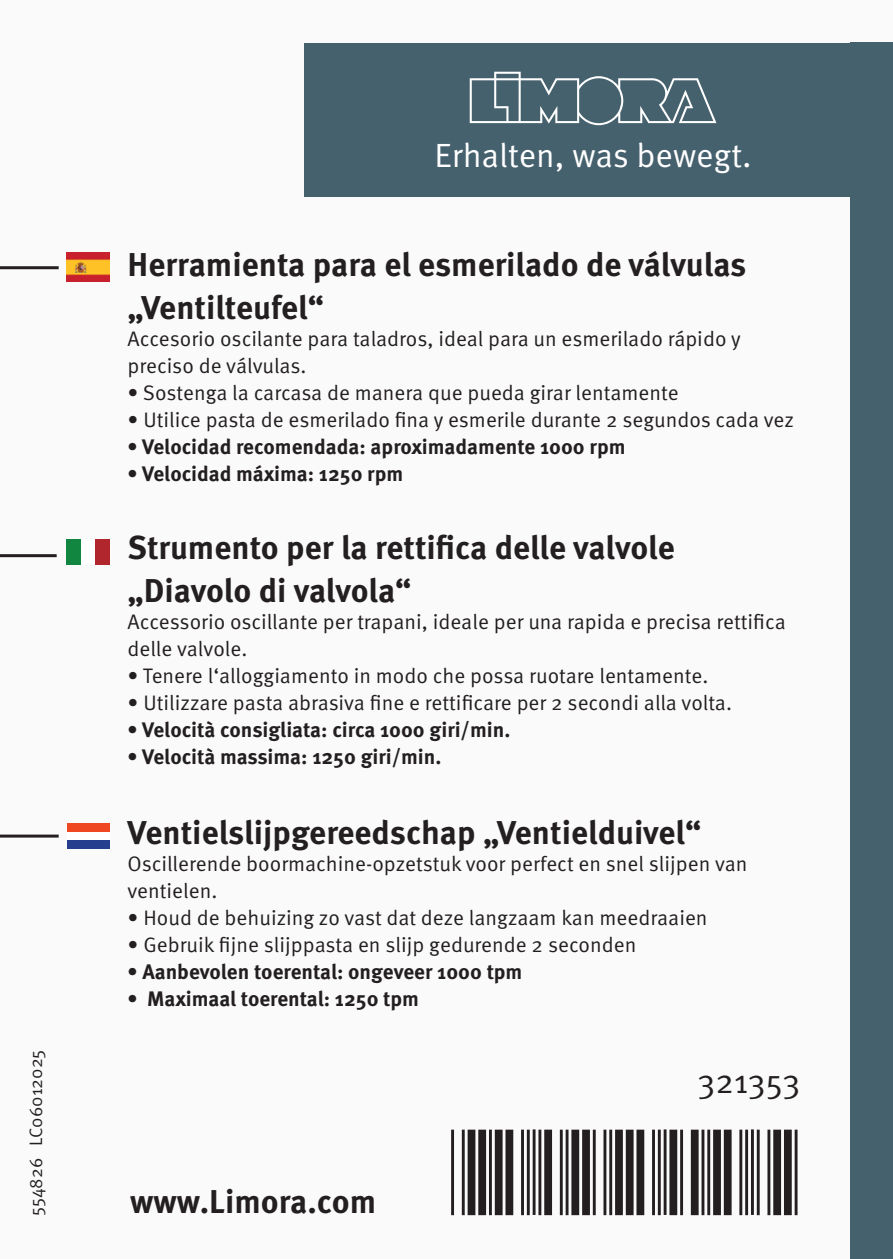
<style>
.page{position:relative;width:893px;height:1259px;background:#fafafa}
.page>*{position:absolute;margin:0;border:0;box-sizing:border-box;transform-origin:0 0}
.t1{font:114px "Free 3 of 9";color:#231f20}
.t2{font:33.9px "Meta Pro Norm";letter-spacing:-.01em;color:#231f20}
.t3{font:33.6px "Meta Pro Norm";color:#fff}
.t4{font:700 33px/43.2px "Meta Pro";color:#231f20}
.t5{font:21px/27px "Meta Pro Norm";color:#231f20}
.t6{font:700 21px "Meta Pro";color:#231f20}
.t7{font:18px "Meta Pro Norm";color:#231f20}
</style>
<div class="page">
<div style="left:304px;top:43px;width:578px;height:154px;background:#46616e"></div>
<svg style="left:470px;top:72px;width:246px;height:53px"></svg>
<div style="left:850px;top:43px;width:43px;height:1216px;background:#46616e"></div>
<hr style="left:0;top:834px;width:59px;height:3px;background:#231f20">
<img style="left:67px;top:253px;width:42px;height:28px">
<hr style="left:0;top:266px;width:59px;height:3px;background:#231f20">
<div style="left:67px;top:539px;width:14px;height:26px;background:#118641"></div>
<div style="left:81px;top:539px;width:14px;height:26px;background:#fff"></div>
<div style="left:95px;top:539px;width:14px;height:26px;background:#b0262c"></div>
<hr style="left:0;top:554px;width:57px;height:3px;background:#231f20">
<div style="left:67px;top:832px;width:42px;height:8px;background:#fff"></div>
<div style="left:67px;top:823px;width:42px;height:9px;background:#ef4722"></div>
<div style="left:67px;top:840px;width:42px;height:9px;background:#253f8e"></div>
<p class="t7" style="left:22px;top:1216px;width:168px;rotate:-90deg">554826 LC06012025</p>
<h3 class="t3" style="left:434px;top:130px;width:319px">Erhalten, was bewegt.</h3>
<h3 class="t4" style="left:128px;top:241px;width:620px">Herramienta para el esmerilado de válvulas „Ventilteufel“</h3>
<p class="t5" style="left:128px;top:324px;width:615px">Accesorio oscilante para taladros, ideal para un esmerilado rápido y preciso de válvulas.</p>
<p class="t5" style="left:128px;top:378px;width:553px">• Sostenga la carcasa de manera que pueda girar lentamente</p>
<p class="t5" style="left:128px;top:405px;width:668px">• Utilice pasta de esmerilado fina y esmerile durante 2 segundos cada vez</p>
<p class="t6" style="left:128px;top:431px;width:500px">• Velocidad recomendada: aproximadamente 1000 rpm</p>
<p class="t6" style="left:128px;top:458px;width:277px">• Velocidad máxima: 1250 rpm</p>
<h3 class="t4" style="left:128px;top:523px;width:549px">Strumento per la rettifica delle valvole „Diavolo di valvola“</h3>
<p class="t5" style="left:128px;top:607px;width:660px">Accessorio oscillante per trapani, ideale per una rapida e precisa rettifica delle valvole.</p>
<p class="t5" style="left:128px;top:661px;width:582px">• Tenere l‘alloggiamento in modo che possa ruotare lentamente.</p>
<p class="t5" style="left:128px;top:688px;width:606px">• Utilizzare pasta abrasiva fine e rettificare per 2 secondi alla volta.</p>
<p class="t6" style="left:128px;top:713px;width:384px">• Velocità consigliata: circa 1000 giri/min.</p>
<p class="t6" style="left:128px;top:740px;width:315px">• Velocità massima: 1250 giri/min.</p>
<h3 class="t4" style="left:128px;top:809px;width:575px">Ventielslijpgereedschap „Ventielduivel“</h3>
<p class="t5" style="left:128px;top:849px;width:621px">Oscillerende boormachine-opzetstuk voor perfect en snel slijpen van ventielen.</p>
<p class="t5" style="left:128px;top:903px;width:582px">• Houd de behuizing zo vast dat deze langzaam kan meedraaien</p>
<p class="t5" style="left:128px;top:930px;width:510px">• Gebruik fijne slijppasta en slijp gedurende 2 seconden</p>
<p class="t6" style="left:128px;top:955px;width:396px">• Aanbevolen toerental: ongeveer 1000 tpm</p>
<p class="t6" style="left:128px;top:982px;width:293px">• Maximaal toerental: 1250 tpm</p>
<h3 class="t4" style="left:130px;top:1178px;width:248px">www.Limora.com</h3>
<h2 class="t2" style="left:698px;top:1055px;width:104px">321353</h2>
<h1 class="t1" style="left:451px;top:1109px;width:351px">*321353*</h1>
</div>
